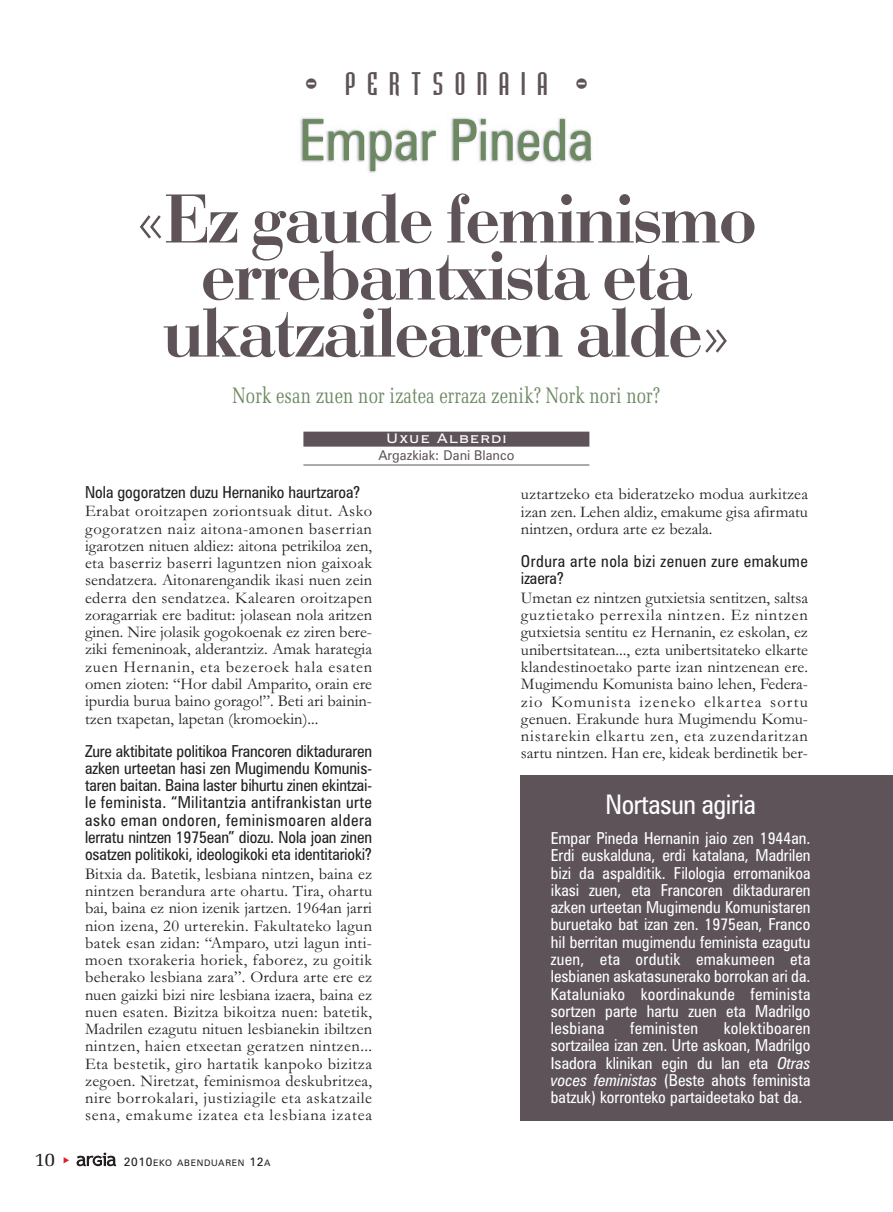
<style>
.page{position:relative;width:893px;height:1212px;background:#fff}
.page>*{position:absolute;margin:0;border:0;box-sizing:border-box;transform-origin:0 0}
.t1{font:72px/57px "Bodoni";letter-spacing:-.015em;color:#5d5359;text-align:center}
.t2{font:condensed 57px "Zurich BT";color:#6c8962}
.t3{font:30px "Bodiac";letter-spacing:.38em;color:#5d5359}
.t4{font:condensed 27px "Zurich BT";letter-spacing:-.015em;color:#fff}
.t5{font:22.5px "Memoir Condensed";color:#6c8962}
.t6{font:19.5px "Memoir";color:#231f20}
.t7{font:18px "Copperplate Gothic BT";color:#fff}
.t8{font:16.5px/17.2px "Garamond";color:#231f20;text-align:justify}
.t9{font:condensed 16.5px/17.2px "Zurich BT";color:#fff;text-align:justify}
.t10{font:condensed 16.5px/17.2px "Zurich BT";color:#231f20;text-align:justify}
.t11{font:condensed 16.5px/17.2px "Zurich BT";letter-spacing:.03em;color:#231f20}
.t12{font:condensed 16.5px "Zurich BT";letter-spacing:.02em;color:#fff}
.t13{font:13.5px "Zurich BT";color:#5d5359;scale:.95 1}
.t14{font:9px "Zurich BT";letter-spacing:.075em;color:#231f20}
.s1{font-size:12px}
.s2{font-style:italic}
</style>
<div class="page">
<svg style="left:77px;top:1152px;width:39px;height:14px"></svg>
<div style="left:303px;top:432px;width:286px;height:15px;background:#5d5359"></div>
<hr style="left:303px;top:465px;width:286px;height:1px;background:#5d5359">
<div style="left:521px;top:775px;width:372px;height:345px;background:#5d5359"></div>
<img style="left:300px;top:117px;width:328px;height:78px">
<img style="left:166px;top:192px;width:299px;height:3px">
<h3 class="t3" style="left:305px;top:72px;width:285px">- PERTSONAIA -</h3>
<h2 class="t2" style="left:299px;top:119px;width:296px">Empar Pineda</h2>
<h1 class="t1" style="left:136px;top:198px;width:621px">«Ez gaude feminismo errebantxista eta ukatzailearen alde»</h1>
<h3 class="t5" style="left:233px;top:386px;width:429px">Nork esan zuen nor izatea erraza zenik? Nork nori nor?</h3>
<p class="t7" style="left:386px;top:426px;width:123px">Uxue Alberdi</p>
<p class="t13" style="left:378px;top:450px;width:145px">Argazkiak: Dani Blanco</p>
<p class="t10" style="left:85px;top:485px;width:277px">Nola gogoratzen duzu Hernaniko haurtzaroa?</p>
<p class="t8" style="left:85px;top:504px;width:289px">Erabat oroitzapen zoriontsuak ditut. Asko gogoratzen naiz aitona-amonen baserrian igarotzen nituen aldiez: aitona petrikiloa zen, eta baserriz baserri laguntzen nion gaixoak sendatzera. Aitonarengandik ikasi nuen zein ederra den sendatzea. Kalearen oroitzapen zoragarriak ere baditut: jolasean nola aritzen ginen. Nire jolasik gogokoenak ez ziren bere&shy;ziki femeninoak, alderantziz. Amak harategia zuen Hernanin, eta bezeroek hala esaten omen zioten: “Hor dabil Amparito, orain ere ipurdia burua baino gorago!”. Beti ari bainin&shy;tzen txapetan, lapetan (kromoekin)...</p>
<p class="t10" style="left:85px;top:743px;width:288px">Zure aktibitate politikoa Francoren diktaduraren azken urteetan hasi zen Mugimendu Komunis&shy;taren baitan. Baina laster bihurtu zinen ekintzai&shy;le feminista. “Militantzia antifrankistan urte asko eman ondoren, feminismoaren aldera lerratu nintzen 1975ean” diozu. Nola joan zinen osatzen politikoki, ideologikoki eta identitarioki?</p>
<p class="t8" style="left:85px;top:867px;width:289px">Bitxia da. Batetik, lesbiana nintzen, baina ez nintzen berandura arte ohartu. Tira, ohartu bai, baina ez nion izenik jartzen. 1964an jarri nion izena, 20 urterekin. Fakultateko lagun batek esan zidan: “Amparo, utzi lagun inti&shy;moen txorakeria horiek, faborez, zu goitik beherako lesbiana zara”. Ordura arte ere ez nuen gaizki bizi nire lesbiana izaera, baina ez nuen esaten. Bizitza bikoitza nuen: batetik, Madrilen ezagutu nituen lesbianekin ibiltzen nintzen, haien etxeetan geratzen nintzen...<br>Eta bestetik, giro hartatik kanpoko bizitza zegoen. Niretzat, feminismoa deskubritzea, nire borrokalari, justiziagile eta askatzaile sena, emakume izatea eta lesbiana izatea</p>
<p class="t6" style="left:35px;top:1151px;width:22px">10</p>
<p class="t14" style="left:124px;top:1160px;width:148px"><span class="s1">2010</span>EKO ABENDUAREN <span class="s1">12</span>A</p>
<p class="t8" style="left:521px;top:487px;width:289px">uztartzeko eta bideratzeko modua aurkitzea izan zen. Lehen aldiz, emakume gisa afirmatu nintzen, ordura arte ez bezala.</p>
<p class="t11" style="left:521px;top:554px;width:288px">Ordura arte nola bizi zenuen zure emakume izaera?</p>
<p class="t8" style="left:521px;top:591px;width:289px">Umetan ez nintzen gutxietsia sentitzen, saltsa guztietako perrexila nintzen. Ez nintzen gutxietsia sentitu ez Hernanin, ez eskolan, ez unibertsitatean..., ezta unibertsitateko elkarte klandestinoetako parte izan nintzenean ere.<br>Mugimendu Komunista baino lehen, Federa&shy;zio Komunista izeneko elkartea sortu genuen. Erakunde hura Mugimendu Komu&shy;nistarekin elkartu zen, eta zuzendaritzan sartu nintzen. Han ere, kideak berdinetik ber-</p>
<h3 class="t4" style="left:605px;top:794px;width:152px">Nortasun agiria</h3>
<p class="t9" style="left:551px;top:831px;width:261px">Empar Pineda Hernanin jaio zen 1944an.<br>Erdi euskalduna, erdi katalana, Madrilen bizi da aspalditik. Filologia erromanikoa ikasi zuen, eta Francoren diktaduraren azken urteetan Mugimendu Komunistaren buruetako bat izan zen. 1975ean, Franco hil berritan mugimendu feminista ezagutu zuen, eta ordutik emakumeen eta lesbianen askatasunerako borrokan ari da.<br>Kataluniako koordinakunde feminista sortzen parte hartu zuen eta Madrilgo lesbiana</p>
<p class="t12" style="left:630px;top:1022px;width:69px">feministen</p>
<p class="t9" style="left:551px;top:1021px;width:261px;text-indent:173px">kolektiboaren sortzailea izan zen. Urte askoan, Madrilgo Isadora klinikan egin du lan eta <span class="s2">Otras voces feministas</span> (Beste ahots feminista batzuk) korronteko partaideetako bat da.</p>
</div>
